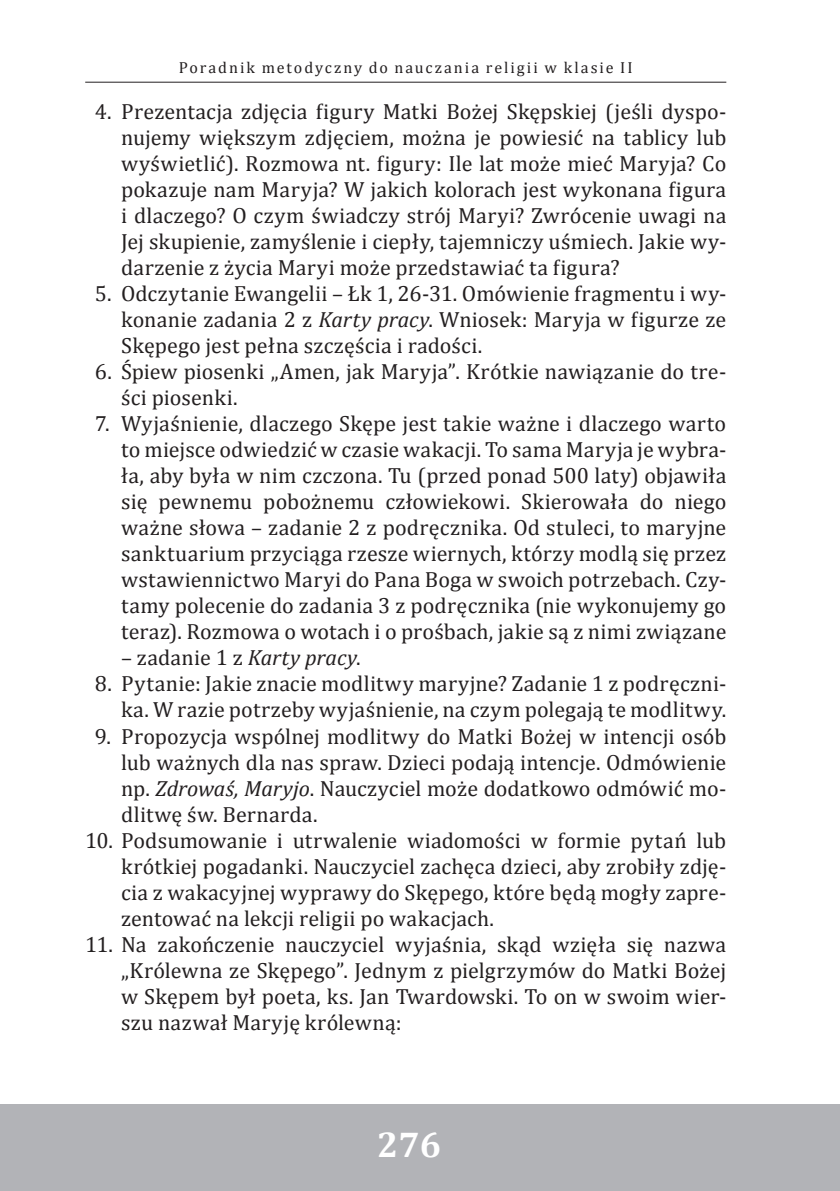
<style>
.page{position:relative;width:840px;height:1191px;background:#fff}
.page>*{position:absolute;margin:0;border:0;box-sizing:border-box;transform-origin:0 0}
.t1{font:700 36px "Cambria";color:#fff}
.t2{font:22px/26px "Cambria";letter-spacing:.01em;color:#231f20;text-align:justify}
.t3{font:16px "Cambria";letter-spacing:.12em;color:#231f20}
.s1{font-style:italic}
</style>
<div class="page">
<div style="left:0;top:1104px;width:839px;height:87px;background:#b2b3b7"></div>
<hr style="left:85px;top:82px;width:640px;height:1px;background:#231f20">
<p class="t3" style="left:179px;top:58px;width:455px">Poradnik metodyczny do nauczania religii w klasie II</p>
<p class="t2" style="left:121px;top:99px;width:606px;text-indent:-26px">4. Prezentacja zdjęcia figury Matki Bożej Skępskiej (jeśli dyspo&shy;nujemy większym zdjęciem, można je powiesić na tablicy lub wyświetlić). Rozmowa nt. figury: Ile lat może mieć Maryja? Co pokazuje nam Maryja? W jakich kolorach jest wykonana figura i dlaczego? O czym świadczy strój Maryi? Zwrócenie uwagi na Jej skupienie, zamyślenie i ciepły, tajemniczy uśmiech. Jakie wy&shy;darzenie z życia Maryi może przedstawiać ta figura?</p>
<p class="t2" style="left:121px;top:281px;width:606px;text-indent:-26px">5. Odczytanie Ewangelii – Łk 1, 26-31. Omówienie fragmentu i wy&shy;konanie zadania 2 z <span class="s1">Karty pracy</span>. Wniosek: Maryja w figurze ze Skępego jest pełna szczęścia i radości.</p>
<p class="t2" style="left:121px;top:359px;width:606px;text-indent:-26px">6. Śpiew piosenki „Amen, jak Maryja”. Krótkie nawiązanie do tre&shy;ści piosenki.</p>
<p class="t2" style="left:121px;top:411px;width:606px;text-indent:-26px">7. Wyjaśnienie, dlaczego Skępe jest takie ważne i dlaczego warto to miejsce odwiedzić w czasie wakacji. To sama Maryja je wybra&shy;ła, aby była w nim czczona. Tu (przed ponad 500 laty) objawiła się pewnemu pobożnemu człowiekowi. Skierowała do niego ważne słowa – zadanie 2 z podręcznika. Od stuleci, to maryjne sanktuarium przyciąga rzesze wiernych, którzy modlą się przez wstawiennictwo Maryi do Pana Boga w swoich potrzebach. Czy&shy;tamy polecenie do zadania 3 z podręcznika (nie wykonujemy go teraz). Rozmowa o wotach i o prośbach, jakie są z nimi związane</p>
<p class="t2" style="left:121px;top:645px;width:241px">– zadanie 1 z <span class="s1">Karty pracy</span>.</p>
<p class="t2" style="left:95px;top:671px;width:632px;text-align:right">8. Pytanie: Jakie znacie modlitwy maryjne? Zadanie 1 z podręczni&shy;ka. W razie potrzeby wyjaśnienie, na czym polegają te modlitwy.</p>
<p class="t2" style="left:121px;top:723px;width:606px;text-indent:-26px">9. Propozycja wspólnej modlitwy do Matki Bożej w intencji osób lub ważnych dla nas spraw. Dzieci podają intencje. Odmówienie np. <span class="s1">Zdrowaś, Maryjo</span>. Nauczyciel może dodatkowo odmówić mo&shy;dlitwę św. Bernarda.</p>
<p class="t2" style="left:121px;top:827px;width:606px;text-indent:-36px">10. Podsumowanie i utrwalenie wiadomości w formie pytań lub krótkiej pogadanki. Nauczyciel zachęca dzieci, aby zrobiły zdję&shy;cia z wakacyjnej wyprawy do Skępego, które będą mogły zapre&shy;zentować na lekcji religii po wakacjach.</p>
<p class="t2" style="left:121px;top:931px;width:606px;text-indent:-36px">11. Na zakończenie nauczyciel wyjaśnia, skąd wzięła się nazwa „Królewna ze Skępego”. Jednym z pielgrzymów do Matki Bożej w Skępem był poeta, ks. Jan Twardowski. To on w swoim wier&shy;szu nazwał Maryję królewną:</p>
<h1 class="t1" style="left:377px;top:1118px;width:65px">276</h1>
</div>
